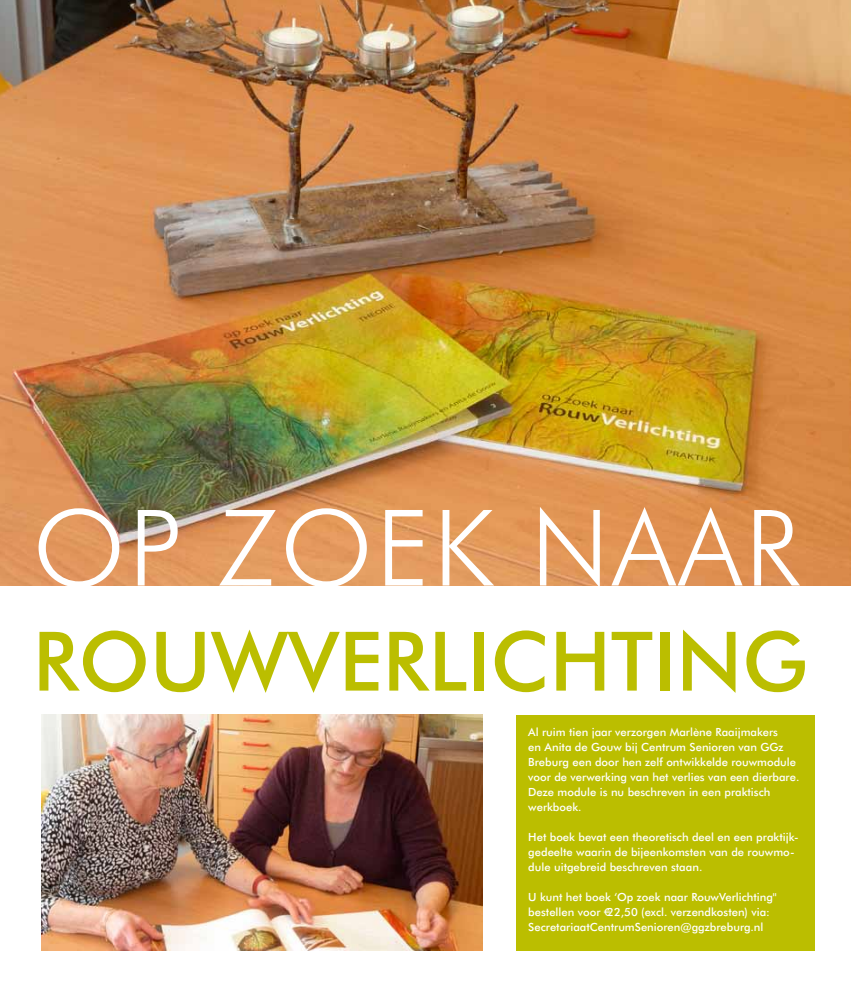
<style>
.page{position:relative;width:851px;height:993px;background:#fff}
.page>*{position:absolute;margin:0;border:0;box-sizing:border-box;transform-origin:0 0}
.t1{font:300 105.5px "Futura BT";letter-spacing:.03em;color:#fff}
.t2{font:500 82.12px "Futura BT";color:#bbbe00}
.t3{font:500 11.25px/15px "Futura BT";color:#fff}
</style>
<div class="page">
<img style="left:0;top:0;width:850px;height:585px">
<div style="left:515px;top:714px;width:299px;height:236px;background:#bbbe00"></div>
<img style="left:42px;top:714px;width:440px;height:236px">
<h1 class="t1" style="left:33px;top:483px;width:769px">OP ZOEK NAAR</h1>
<h2 class="t2" style="left:33px;top:611px;width:705px">Ro uwVerlic hting</h2>
<p class="t3" style="left:528px;top:723px;width:272px">Al ruim tien jaar verzorgen Marlène Raaijmakers<br>en Anita de Gouw bij Centrum Senioren van GGz Breburg een door hen zelf ontwikkelde rouwmodule voor de verwerking van het verlies van een dierbare.<br>Deze module is nu beschreven in een praktisch werkboek.</p>
<p class="t3" style="left:528px;top:828px;width:272px">H et boek bevat een theoretisch deel en een praktijk&shy;gedeelte waarin de bijeenkomsten van de rouwmo&shy;dule uitgebreid beschreven staan.</p>
<p class="t3" style="left:528px;top:888px;width:250px">U kunt het boek ‘Op zoek naar RouwVerlichting'' bestellen voor €22,50 (excl. verzendkosten) via:<br>SecretariaatCentrumSenioren@ggzbreburg.nl</p>
</div>
